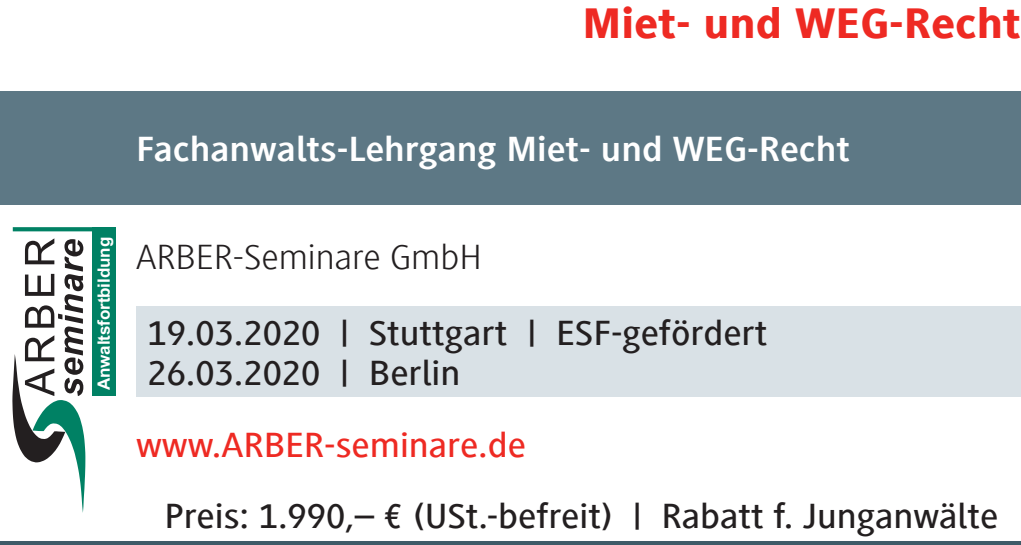
<style>
.page{position:relative;width:1021px;height:545px;background:#fff}
.page>*{position:absolute;margin:0;border:0;box-sizing:border-box;transform-origin:0 0}
.t1{font:800 44px "Generis Sans Com";color:#ee2a23;scale:1.08 1}
.t2{font:500 36px/40px "Generis Sans Com";color:#231f20;scale:1.08 1}
.t3{font:700 36px "Generis Sans Com";color:#fff;scale:1.08 1}
.t4{font:500 36px "Generis Sans Com";color:#ee2a23;scale:1.08 1}
.t5{font:300 36px "Generis Sans Com";color:#231f20;scale:1.08 1}
.t6{font:700 16.8px "Arial";letter-spacing:-.005em;color:#fff}
</style>
<div class="page">
<div style="left:0;top:91px;width:1020px;height:113px;background:#5d7885"></div>
<div style="left:136px;top:306px;width:884px;height:91px;background:#d9e1e6"></div>
<hr style="left:0;top:541px;width:1020px;height:3px;background:#3e5b68">
<svg style="left:13px;top:227px;width:79px;height:4px"></svg>
<svg style="left:12px;top:238px;width:73px;height:274px"></svg>
<div style="left:92px;top:227px;width:23px;height:169px;background:#008164"></div>
<p class="t1" style="left:582px;top:-1px;width:407px">Miet- und WEG-Recht</p>
<p class="t3" style="left:136px;top:129px;width:662px">Fachanwalts-Lehrgang Miet- und WEG-Recht</p>
<p class="t6" style="left:93px;top:390px;width:155px;rotate:-90deg">Anwaltsfortbildung</p>
<p class="t5" style="left:136px;top:237px;width:321px">ARBER-Seminare GmbH</p>
<p class="t2" style="left:147px;top:313px;width:575px">19.03.2020 | Stuttgart | ESF-gefördert<br>26.03.2020 | Berlin</p>
<p class="t4" style="left:136px;top:425px;width:362px">www.ARBER-seminare.de</p>
<p class="t2" style="left:164px;top:496px;width:773px">Preis: 1.990,– € (USt.-befreit) | Rabatt f. Junganwälte</p>
</div>
